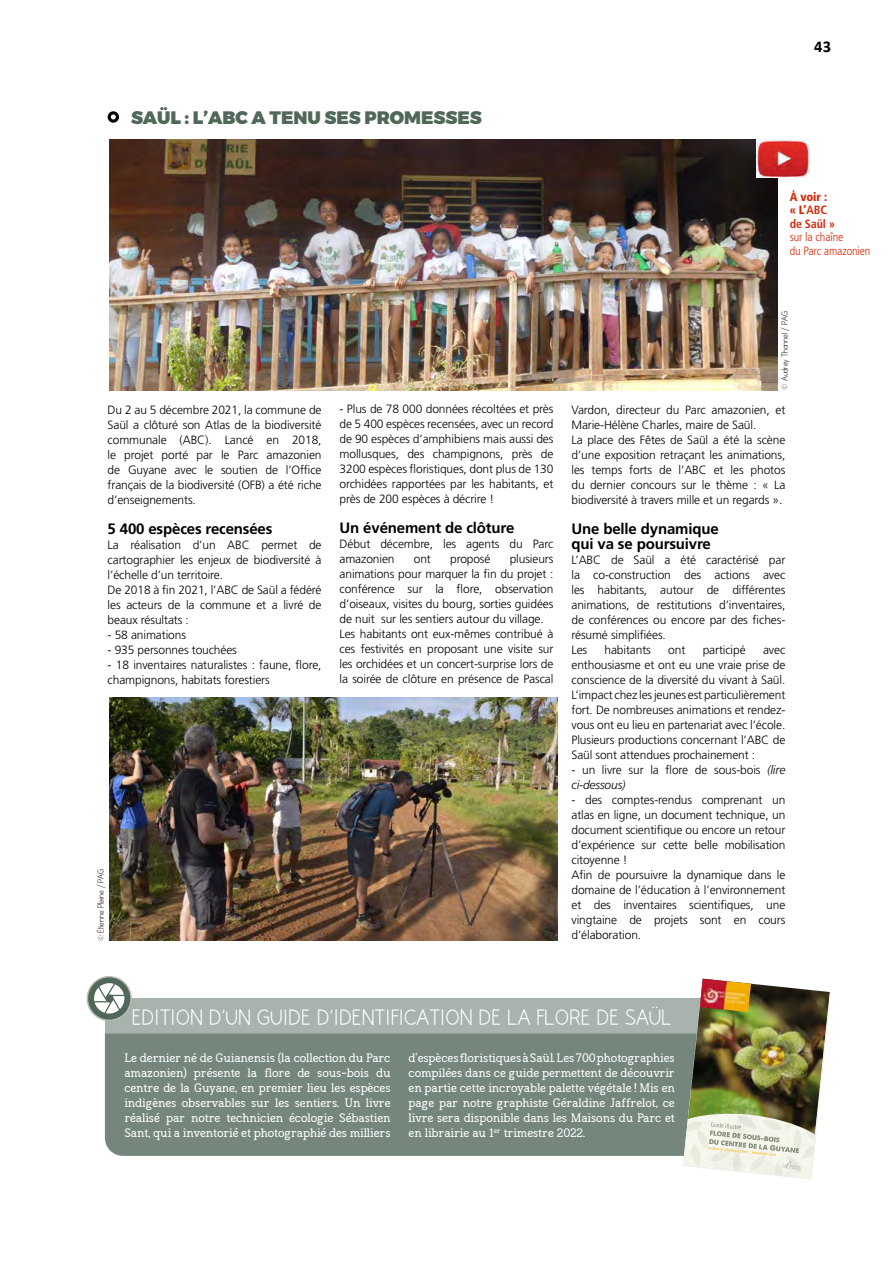
<style>
.page{position:relative;width:893px;height:1263px;background:#fff}
.page>*{position:absolute;margin:0;border:0;box-sizing:border-box;transform-origin:0 0}
.t1{font:300 22.5px "Huelic";letter-spacing:.02em;color:#fff}
.t2{font:900 18px "Montserrat";color:#50685a}
.t3{font:700 16.5px "Calibri";color:#000}
.t4{font:700 15px/15px "Frutiger LT Std";letter-spacing:-.01em;color:#000}
.t5{font:300 12px/15px "Frutiger LT Std";letter-spacing:-.01em;color:#000}
.t6{font:12px/15px "Frontenac";letter-spacing:-.01em;color:#fff;text-align:justify}
.t7{font:300 condensed 12px/13.5px "Frutiger LT Std";letter-spacing:-.01em;color:#d32a0a}
.t8{font:700 condensed 12px/13.5px "Frutiger LT Std";letter-spacing:-.01em;color:#d32a0a}
.t9{font:300 9px "Huelic";color:#2d2520}
.s1{font-weight:900}
.s2{font-style:italic}
</style>
<div class="page">
<div style="left:108px;top:111px;width:11px;height:12px;border:3px solid #000;border-radius:50%"></div>
<img style="left:109px;top:139px;width:668px;height:252px">
<div style="left:105px;top:1033px;width:578px;height:123px;background:#75877c"></div>
<div style="left:105px;top:998px;width:680px;height:35px;background:#a7b3ac"></div>
<svg style="left:87px;top:977px;width:44px;height:43px"></svg>
<div style="left:87px;top:976px;width:45px;height:45px;border:2px solid #b8bab4;border-radius:50%"></div>
<svg style="left:94px;top:983px;width:30px;height:30px"></svg>
<img style="left:109px;top:697px;width:448px;height:243px">
<img style="left:683px;top:978px;width:148px;height:201px">
<img style="left:757px;top:139px;width:52px;height:38px">
<h2 class="t2" style="left:131px;top:103px;width:352px">SAÜL : L’ABC A TENU SES PROMESSES</h2>
<h3 class="t3" style="left:814px;top:36px;width:18px">43</h3>
<p class="t8" style="left:790px;top:190px;width:47px"><span class="s1">À voir : « L’</span>ABC de Saül »</p>
<p class="t7" style="left:790px;top:230px;width:82px">sur la chaîne<br>du Parc amazonien</p>
<p class="t5" style="left:108px;top:402px;width:215px;text-align:justify">Du 2 au 5 décembre 2021, la commune de Saül a clôturé son Atlas de la biodiversité communale (ABC). Lancé en 2018, le projet porté par le Parc amazonien de Guyane avec le soutien de l’Office français de la biodiversité (OFB) a été riche d’enseignements.</p>
<p class="t4" style="left:108px;top:521px;width:166px">5 400 espèces recensées</p>
<p class="t5" style="left:108px;top:537px;width:215px">La réalisation d’un ABC permet de cartographier les enjeux de biodiversité à l’échelle d’un territoire.<br>De 2018 à fin 2021, l’ABC de Saül a fédéré les acteurs de la commune et a livré de beaux résultats :</p>
<p class="t5" style="left:108px;top:627px;width:80px">- 58 animations</p>
<p class="t5" style="left:108px;top:642px;width:131px">- 935 personnes touchées</p>
<p class="t5" style="left:108px;top:657px;width:215px">- 18 inventaires naturalistes : faune, flore, champignons, habitats forestiers</p>
<p class="t9" style="left:96px;top:941px;width:74px;rotate:-90deg">© Étienne Plaine / PAG</p>
<p class="t5" style="left:340px;top:401px;width:215px;text-align:justify">- Plus de 78 000 données récoltées et près de 5 400 espèces recensées, avec un record de 90 espèces d’amphibiens mais aussi des mollusques, des champignons, près de 3200 espèces floristiques, dont plus de 130 orchidées rapportées par les habitants, et près de 200 espèces à décrire !</p>
<p class="t4" style="left:340px;top:520px;width:176px">Un événement de clôture</p>
<p class="t5" style="left:340px;top:536px;width:215px">Début décembre, les agents du Parc amazonien</p>
<p class="t5" style="left:340px;top:551px;width:215px;text-indent:170px">plusieurs animations pour marquer la fin du projet : conférence sur la flore, observation d’oiseaux, visites du bourg, sorties guidées de nuit sur les sentiers autour du village.<br>Les habitants ont eux-mêmes contribué à ces festivités en proposant une visite sur les orchidées et un concert-surprise lors de la soirée de clôture en présence de Pascal</p>
<p class="t5" style="left:414px;top:551px;width:19px">ont</p>
<p class="t5" style="left:450px;top:551px;width:42px">proposé</p>
<p class="t9" style="left:780px;top:390px;width:80px;rotate:-90deg">© Audrey Thonnel / PAG</p>
<p class="t5" style="left:571px;top:402px;width:215px">Vardon, directeur du Parc amazonien, et Marie-Hélène Charles, maire de Saül.<br>La place des Fêtes de Saül a été la scène d’une exposition retraçant les animations, les temps forts de l’ABC et les photos du dernier concours sur le thème : « La biodiversité à travers mille et un regards ».</p>
<p class="t4" style="left:571px;top:521px;width:149px">Une belle dynamique qui va se poursuivre</p>
<p class="t5" style="left:571px;top:552px;width:215px">L’ABC de Saül a été caractérisé par la co-construction des actions avec les habitants, autour de différentes animations, de restitutions d’inventaires, de conférences ou encore par des fiches&shy;résumé simplifiées.<br>Les</p>
<p class="t5" style="left:605px;top:642px;width:48px">habitants</p>
<p class="t5" style="left:668px;top:642px;width:19px">ont</p>
<p class="t5" style="left:703px;top:642px;width:45px">participé</p>
<p class="t5" style="left:571px;top:642px;width:215px;text-align:justify;text-indent:192px">avec enthousiasme et ont eu une vraie prise de conscience de la diversité du vivant à Saül.<br>L’impact chez les jeunes est particulièrement fort. De nombreuses animations et rendez&shy;vous ont eu lieu en partenariat avec l’école.<br>Plusieurs productions concernant l’ABC de Saül sont attendues prochainement :</p>
<p class="t5" style="left:571px;top:762px;width:215px">- un livre sur la flore de sous-bois <span class="s2">(lire ci-dessous)</span></p>
<p class="t5" style="left:571px;top:792px;width:215px">- des comptes-rendus comprenant un atlas en ligne, un document technique, un document scientifique ou encore un retour d’expérience sur cette belle mobilisation citoyenne !<br>Afin de poursuivre la dynamique dans le domaine de l’éducation à l’environnement et des inventaires scientifiques, une vingtaine de projets sont en cours d’élaboration.</p>
<h1 class="t1" style="left:132px;top:1007px;width:542px">EDITION D’UN GUIDE D’IDENTIFICATION DE LA FLORE DE SAÜL</h1>
<p class="t6" style="left:124px;top:1048px;width:268px">Le dernier né de Guianensis (la collection du Parc amazonien) présente la flore de sous-bois du centre de la Guyane, en premier lieu les espèces indigènes observables sur les sentiers. Un livre réalisé par notre technicien écologie Sébastien Sant, qui a inventorié et photographié des milliers</p>
<p class="t6" style="left:409px;top:1048px;width:268px">d’espèces floristiques à Saül. Les 700 photographies compilées dans ce guide permettent de découvrir en partie cette incroyable palette végétale ! Mis en page par notre graphiste Géraldine Jaffrelot, ce livre sera disponible dans les Maisons du Parc et en librairie au 1<sup>er</sup> trimestre 2022.</p>
</div>
